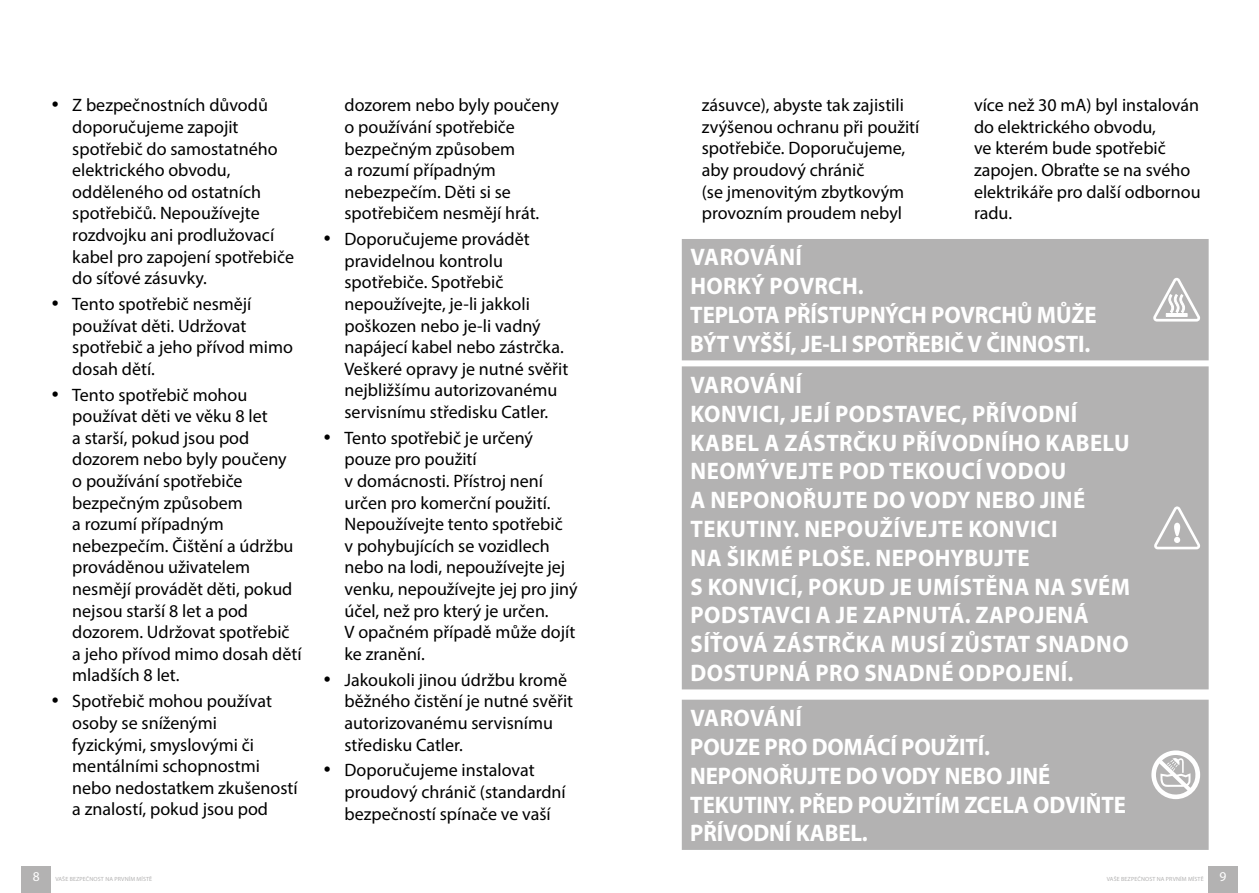
<style>
.page{position:relative;width:1259px;height:893px;background:#fff}
.page>*{position:absolute;margin:0;border:0;box-sizing:border-box;transform-origin:0 0}
.t1{font:700 24px/28.8px "Myriad Pro";letter-spacing:-.005em;color:#fff;scale:.95 1}
.t2{font:700 24px/28.8px "Myriad Pro";letter-spacing:.015em;color:#fff;scale:.95 1}
.t3{font:18px/21.6px "Myriad Pro";color:#000}
.t4{font:13.5px "Myriad Pro";color:#fff}
.t5{font:6px "Myriad Pro";letter-spacing:.02em;color:#b3b2b2}
</style>
<div class="page">
<div style="left:21px;top:866px;width:30px;height:27px;background:#b3b2b2"></div>
<div style="left:1208px;top:866px;width:29px;height:27px;background:#b3b2b2"></div>
<div style="left:682px;top:239px;width:526px;height:121px;background:#b3b2b2"></div>
<svg style="left:1153px;top:278px;width:47px;height:44px"></svg>
<div style="left:682px;top:366px;width:526px;height:323px;background:#b3b2b2"></div>
<svg style="left:1154px;top:506px;width:46px;height:43px"></svg>
<div style="left:682px;top:700px;width:526px;height:150px;background:#b3b2b2"></div>
<svg style="left:1151px;top:750px;width:49px;height:49px"></svg>
<p class="t3" style="left:72px;top:94px;width:223px;text-indent:-21px">• Z bezpečnostních důvodů doporučujeme zapojit spotřebič do samostatného elektrického obvodu, odděleného od ostatních spotřebičů. Nepoužívejte rozdvojku ani prodlužovací kabel pro zapojení spotřebiče do síťové zásuvky.</p>
<p class="t3" style="left:72px;top:293px;width:222px;text-indent:-21px">• Tento spotřebič nesmějí používat děti. Udržovat spotřebič a jeho přívod mimo dosah dětí.</p>
<p class="t3" style="left:72px;top:383px;width:231px;text-indent:-21px">• Tento spotřebič mohou používat děti ve věku 8 let<br>a starší, pokud jsou pod dozorem nebo byly poučeny<br>o používání spotřebiče bezpečným způsobem<br>a rozumí případným nebezpečím. Čištění a údržbu prováděnou uživatelem nesmějí provádět děti, pokud nejsou starší 8 let a pod dozorem. Udržovat spotřebič a jeho přívod mimo dosah dětí mladších 8 let.</p>
<p class="t3" style="left:72px;top:690px;width:227px;text-indent:-21px">• Spotřebič mohou používat osoby se sníženými<br>fyzickými, smyslovými či mentálními schopnostmi nebo nedostatkem zkušeností a znalostí, pokud jsou pod</p>
<p class="t3" style="left:344px;top:94px;width:216px">dozorem nebo byly poučeny o používání spotřebiče bezpečným způsobem<br>a rozumí případným nebezpečím. Děti si se spotřebičem nesmějí hrát.</p>
<p class="t3" style="left:344px;top:228px;width:225px;text-indent:-21px">• Doporučujeme provádět pravidelnou kontrolu spotřebiče. Spotřebič nepoužívejte, je-li jakkoli poškozen nebo je-li vadný napájecí kabel nebo zástrčka.<br>Veškeré opravy je nutné svěřit nejbližšímu autorizovanému servisnímu středisku Catler.</p>
<p class="t3" style="left:344px;top:427px;width:234px;text-indent:-21px">• Tento spotřebič je určený pouze pro použití<br>v domácnosti. Přístroj není určen pro komerční použití.<br>Nepoužívejte tento spotřebič<br>v pohybujících se vozidlech nebo na lodi, nepoužívejte jej venku, nepoužívejte jej pro jiný účel, než pro který je určen.<br>V opačném případě může dojít ke zranění.</p>
<p class="t3" style="left:344px;top:669px;width:230px;text-indent:-21px">• Jakoukoli jinou údržbu kromě běžného čistění je nutné svěřit autorizovanému servisnímu středisku Catler.</p>
<p class="t3" style="left:344px;top:759px;width:223px;text-indent:-21px">• Doporučujeme instalovat proudový chránič (standardní bezpečností spínače ve vaší</p>
<p class="t3" style="left:702px;top:94px;width:219px">zásuvce), abyste tak zajistili zvýšenou ochranu při použití spotřebiče. Doporučujeme, aby proudový chránič<br>(se jmenovitým zbytkovým provozním proudem nebyl</p>
<p class="t3" style="left:974px;top:94px;width:228px">více než 30 mA) byl instalován do elektrického obvodu,<br>ve kterém bude spotřebič zapojen. Obraťte se na svého elektrikáře pro další odbornou radu.</p>
<h1 class="t2" style="left:690px;top:242px;width:119px">VAROVÁNÍ<br>HORKÝ</h1>
<h1 class="t1" style="left:769px;top:271px;width:16px">POVRCH</h1>
<h1 class="t1" style="left:690px;top:271px;width:429px;text-indent:168px">.<br>TEPLOTA PŘÍSTUPNÝCH POVRCHŮ MŮŽE<br>BÝT VYŠŠÍ, JE-LI SPOTŘEBIČ V ČINNOSTI.</h1>
<h1 class="t2" style="left:690px;top:370px;width:119px">VAROVÁNÍ<br>KONVICI</h1>
<h1 class="t1" style="left:780px;top:398px;width:23px">, JEJÍ</h1>
<h1 class="t1" style="left:835px;top:398px;width:16px">PODSTAVEC</h1>
<h1 class="t1" style="left:961px;top:398px;width:27px">, PŘÍVODNÍ</h1>
<h1 class="t1" style="left:690px;top:427px;width:16px">KABEL</h1>
<h1 class="t1" style="left:764px;top:427px;width:37px">A ZÁSTRČKU</h1>
<h1 class="t1" style="left:902px;top:427px;width:16px">PŘÍVODNÍHO</h1>
<h1 class="t1" style="left:1045px;top:427px;width:16px">KABELU</h1>
<h1 class="t1" style="left:690px;top:456px;width:16px">NEOMÝVEJTE</h1>
<h1 class="t1" style="left:838px;top:456px;width:17px">POD</h1>
<h1 class="t1" style="left:889px;top:456px;width:15px">TEKOUCÍ</h1>
<h1 class="t1" style="left:986px;top:456px;width:18px">VODOU</h1>
<h1 class="t1" style="left:690px;top:485px;width:37px">A NEPONOŘUJTE</h1>
<h1 class="t1" style="left:873px;top:485px;width:56px">DO VODY</h1>
<h1 class="t1" style="left:975px;top:485px;width:17px">NEBO</h1>
<h1 class="t1" style="left:1040px;top:485px;width:13px">JINÉ</h1>
<h1 class="t1" style="left:690px;top:514px;width:15px">TEKUTINY</h1>
<h1 class="t1" style="left:793px;top:514px;width:43px">. NEPOUŽÍVEJTE</h1>
<h1 class="t1" style="left:968px;top:514px;width:14px">KONVICI</h1>
<h1 class="t1" style="left:690px;top:542px;width:53px">NA ŠIKMÉ</h1>
<h1 class="t1" style="left:798px;top:542px;width:15px">PLOŠE</h1>
<h1 class="t1" style="left:864px;top:542px;width:44px">. NEPOHYBUJTE</h1>
<h1 class="t1" style="left:690px;top:571px;width:33px">S KONVICÍ</h1>
<h1 class="t1" style="left:797px;top:571px;width:29px">, POKUD</h1>
<h1 class="t1" style="left:890px;top:571px;width:44px">JE UMÍSTĚNA</h1>
<h1 class="t1" style="left:1034px;top:571px;width:55px">NA SVÉM</h1>
<h1 class="t1" style="left:690px;top:600px;width:15px">PODSTAVCI</h1>
<h1 class="t1" style="left:816px;top:600px;width:66px">AJE ZAPNUTÁ</h1>
<h1 class="t1" style="left:964px;top:600px;width:42px">. ZAPOJENÁ</h1>
<h1 class="t1" style="left:690px;top:629px;width:51px">SÍŤOVÁ</h1>
<h1 class="t1" style="left:773px;top:629px;width:16px">ZÁSTRČKA</h1>
<h1 class="t1" style="left:890px;top:629px;width:16px">MUSÍ</h1>
<h1 class="t1" style="left:950px;top:629px;width:15px">ZŮSTAT</h1>
<h1 class="t1" style="left:1035px;top:629px;width:18px">SNADNO</h1>
<h1 class="t1" style="left:690px;top:658px;width:17px">DOSTUPNÁ</h1>
<h1 class="t1" style="left:815px;top:658px;width:16px">PRO</h1>
<h1 class="t1" style="left:864px;top:658px;width:17px">SNADNÉ</h1>
<h1 class="t1" style="left:958px;top:658px;width:16px">ODPOJENÍ</h1>
<h1 class="t1" style="left:1067px;top:658px;width:8px">.</h1>
<h1 class="t1" style="left:690px;top:703px;width:460px">VAROVÁNÍ<br>POUZE PRO DOMÁCÍ POUŽITÍ.<br>NEPONOŘUJTE DO VODY NEBO JINÉ<br>TEKUTINY. PŘED POUŽITÍM ZCELA ODVIŇTE<br>PŘÍVODNÍ KABEL.</h1>
<p class="t4" style="left:33px;top:868px;width:8px">8</p>
<p class="t4" style="left:1219px;top:868px;width:8px">9</p>
<p class="t5" style="left:55px;top:875px;width:98px">VAŠE BEZPEČNOST NA PRVNÍM MÍSTĚ</p>
<p class="t5" style="left:1106px;top:875px;width:98px">VAŠE BEZPEČNOST NA PRVNÍM MÍSTĚ</p>
</div>
